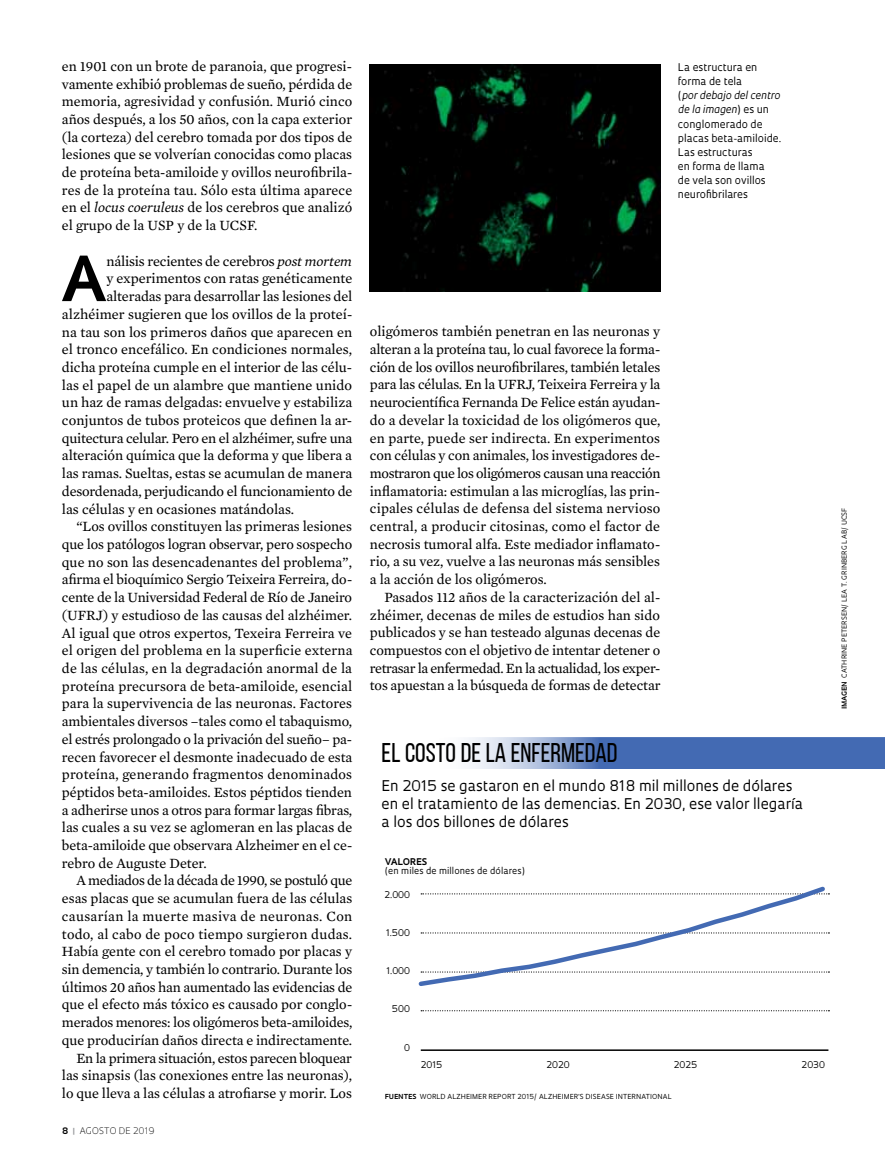
<style>
.page{position:relative;width:885px;height:1169px;background:#fff}
.page>*{position:absolute;margin:0;border:0;box-sizing:border-box;transform-origin:0 0}
.t1{font:700 60.45px "Oculum";color:#000}
.t2{font:27px "Bebas Neue";color:#000}
.t3{font:14.4px/17.7px "Mercury Text G2";letter-spacing:-.005em;color:#000;text-align:justify}
.t4{font:14.4px/18.3px "Oculum";color:#000}
.t5{font:14.4px "Mercury Text G2";letter-spacing:.015em;color:#000}
.t6{font:14.4px "Mercury Text G2";letter-spacing:-.025em;color:#000}
.t7{font:14.4px "Mercury Text G2";letter-spacing:.025em;color:#000}
.t8{font:10.35px/14.1px "Oculum";color:#000}
.t9{font:9px "Oculum";color:#000}
.t10{font:700 9px "Oculum";color:#000}
.t11{font:300 8.7px "Oculum";letter-spacing:.01em;color:#000}
.t12{font:6.75px "Oculum";letter-spacing:.015em;color:#000}
.t13{font:700 6.75px "Oculum";color:#000}
.s1{font-style:italic}
.s2{font-weight:700}
.s3{font-weight:700;color:#939598}
</style>
<div class="page">
<img style="left:370px;top:64px;width:290px;height:228px">
<svg style="left:469px;top:737px;width:416px;height:31px;background:#6585c0"></svg>
<hr style="left:421px;top:1049px;width:407px;height:1px;background:#000">
<svg style="left:421px;top:1010px;width:408px;height:1px"></svg>
<svg style="left:418px;top:886px;width:410px;height:100px"></svg>
<p class="t3" style="left:62px;top:56px;width:292px">en 1901 con un brote de paranoia, que progresi&shy;vamente exhibió problemas de sueño, pérdida de memoria, agresividad y confusión. Murió cinco años después, a los 50 años, con la capa exterior (la corteza) del cerebro tomada por dos tipos de lesiones que se volverían conocidas como placas de proteína beta-amiloide y ovillos neurofibrila&shy;res de la proteína tau. Sólo esta última aparece en el <span class="s1">locus coeruleus</span> de los cerebros que analizó el grupo de la USP y de la UCSF.</p>
<h1 class="t1" style="left:60px;top:237px;width:45px">A</h1>
<p class="t3" style="left:107px;top:251px;width:247px">nálisis recientes de cerebros <span class="s1">post mortem</span></p>
<p class="t3" style="left:107px;top:269px;width:247px">y experimentos con ratas genéticamente</p>
<p class="t3" style="left:107px;top:287px;width:247px">alteradas para desarrollar las lesiones del</p>
<p class="t3" style="left:62px;top:304px;width:292px">alzhéimer sugieren que los ovillos de la proteí-</p>
<p class="t3" style="left:62px;top:322px;width:292px">na tau son los primeros daños que aparecen en</p>
<p class="t3" style="left:62px;top:340px;width:292px">el tronco encefálico. En condiciones normales,</p>
<p class="t3" style="left:62px;top:357px;width:292px">dicha proteína cumple en el interior de las célu-</p>
<p class="t3" style="left:62px;top:375px;width:292px">las el papel de un alambre que mantiene unido</p>
<p class="t3" style="left:62px;top:393px;width:292px">un haz de ramas delgadas: envuelve y estabiliza</p>
<p class="t3" style="left:62px;top:410px;width:292px">conjuntos de tubos proteicos que definen la ar-</p>
<p class="t3" style="left:62px;top:428px;width:292px">quitectura celular. Pero en el alzhéimer, sufre una</p>
<p class="t3" style="left:62px;top:446px;width:291px">alteración química que la deforma y que libera a</p>
<p class="t3" style="left:62px;top:464px;width:292px">las ramas. Sueltas, estas se acumulan de manera</p>
<p class="t3" style="left:62px;top:481px;width:292px">desordenada, perjudicando el funcionamiento de</p>
<p class="t3" style="left:62px;top:499px;width:234px">las células y en ocasiones matándolas.</p>
<p class="t3" style="left:76px;top:517px;width:277px">“Los ovillos constituyen las primeras lesiones</p>
<p class="t3" style="left:62px;top:534px;width:292px">que los patólogos logran observar, pero sospecho</p>
<p class="t3" style="left:62px;top:552px;width:292px">que no son las desencadenantes del problema”,</p>
<p class="t3" style="left:62px;top:570px;width:292px">afirma el bioquímico Sergio Teixeira Ferreira, do-</p>
<p class="t3" style="left:62px;top:588px;width:292px">cente de la Universidad Federal de Río de Janeiro</p>
<p class="t3" style="left:62px;top:605px;width:292px">(UFRJ) y estudioso de las causas del alzhéimer.</p>
<p class="t3" style="left:62px;top:623px;width:292px">Al igual que otros expertos, Texeira Ferreira ve</p>
<p class="t3" style="left:62px;top:641px;width:292px">el origen del problema en la superficie externa</p>
<p class="t5" style="left:62px;top:658px;width:292px">de las células, en la degradación anormal de la</p>
<p class="t3" style="left:62px;top:676px;width:292px">proteína precursora de beta-amiloide, esencial</p>
<p class="t3" style="left:62px;top:694px;width:291px">para la supervivencia de las neuronas. Factores</p>
<p class="t3" style="left:62px;top:711px;width:292px">ambientales diversos –tales como el tabaquismo,</p>
<p class="t3" style="left:62px;top:729px;width:292px">el estrés prolongado o la privación del sueño– pa-</p>
<p class="t3" style="left:62px;top:747px;width:292px">recen favorecer el desmonte inadecuado de esta</p>
<p class="t5" style="left:62px;top:764px;width:292px">proteína, generando fragmentos denominados</p>
<p class="t3" style="left:62px;top:782px;width:291px">péptidos beta-amiloides. Estos péptidos tienden</p>
<p class="t3" style="left:62px;top:800px;width:292px">a adherirse unos a otros para formar largas fibras,</p>
<p class="t3" style="left:62px;top:818px;width:292px">las cuales a su vez se aglomeran en las placas de</p>
<p class="t3" style="left:62px;top:835px;width:292px">beta-amiloide que observara Alzheimer en el ce-</p>
<p class="t3" style="left:62px;top:853px;width:146px">rebro de Auguste Deter.</p>
<p class="t6" style="left:76px;top:870px;width:277px">A mediados de la década de 1990, se postuló que</p>
<p class="t3" style="left:62px;top:888px;width:292px">esas placas que se acumulan fuera de las células</p>
<p class="t7" style="left:62px;top:905px;width:292px">causarían la muerte masiva de neuronas. Con</p>
<p class="t5" style="left:62px;top:923px;width:292px">todo, al cabo de poco tiempo surgieron dudas.</p>
<p class="t3" style="left:62px;top:941px;width:292px">Había gente con el cerebro tomado por placas y</p>
<p class="t3" style="left:62px;top:959px;width:292px">sin demencia, y también lo contrario. Durante los</p>
<p class="t3" style="left:62px;top:977px;width:292px">últimos 20 años han aumentado las evidencias de</p>
<p class="t3" style="left:62px;top:995px;width:292px">que el efecto más tóxico es causado por conglo-</p>
<p class="t3" style="left:62px;top:1012px;width:292px">merados menores: los oligómeros beta-amiloides,</p>
<p class="t3" style="left:62px;top:1030px;width:292px">que producirían daños directa e indirectamente.</p>
<p class="t3" style="left:76px;top:1048px;width:277px">En la primera situación, estos parecen bloquear</p>
<p class="t3" style="left:62px;top:1065px;width:292px">las sinapsis (las conexiones entre las neuronas),</p>
<p class="t3" style="left:62px;top:1083px;width:291px">lo que lleva a las células a atrofiarse y morir. Los</p>
<p class="t11" style="left:62px;top:1124px;width:94px"><span class="s2">8</span> <span class="s3">|</span> AGOSTO DE 2019</p>
<p class="t8" style="left:678px;top:60px;width:105px">La estructura en forma de tela<br>(<span class="s1">por debajo del centro de la imagen</span>) es un conglomerado de placas beta-amiloide.<br>Las estructuras<br>en forma de llama<br>de vela son ovillos neurofibrilares</p>
<p class="t3" style="left:370px;top:322px;width:292px">oligómeros también penetran en las neuronas y alteran a la proteína tau, lo cual favorece la forma&shy;ción de los ovillos neurofibrilares, también letales para las células. En la UFRJ, Teixeira Ferreira y la neurocientífica Fernanda De Felice están ayudan&shy;do a develar la toxicidad de los oligómeros que, en parte, puede ser indirecta. En experimentos con células y con animales, los investigadores de&shy;mostraron que los oligómeros causan una reacción inflamatoria: estimulan a las microglías, las prin&shy;cipales células de defensa del sistema nervioso central, a producir citosinas, como el factor de necrosis tumoral alfa. Este mediador inflamato&shy;rio, a su vez, vuelve a las neuronas más sensibles a la acción de los oligómeros.</p>
<p class="t3" style="left:370px;top:587px;width:292px;text-indent:14px">Pasados 112 años de la caracterización del al&shy;zhéimer, decenas de miles de estudios han sido publicados y se han testeado algunas decenas de compuestos con el objetivo de intentar detener o retrasar la enfermedad. En la actualidad, los exper&shy;tos apuestan a la búsqueda de formas de detectar</p>
<h2 class="t2" style="left:382px;top:737px;width:238px">EL COSTO DE LA ENFERMEDAD</h2>
<p class="t4" style="left:382px;top:775px;width:423px">En 2015 se gastaron en el mundo 818 mil millones de dólares en el tratamiento de las demencias. En 2030, ese valor llegaría a los dos billones de dólares</p>
<p class="t10" style="left:385px;top:855px;width:32px">VALORES</p>
<p class="t9" style="left:385px;top:864px;width:142px">(en miles de millones de dólares)</p>
<p class="t9" style="left:384px;top:888px;width:27px">2.000</p>
<p class="t9" style="left:386px;top:926px;width:26px">1.500</p>
<p class="t9" style="left:386px;top:965px;width:25px">1.000</p>
<p class="t9" style="left:392px;top:1003px;width:20px">500</p>
<p class="t9" style="left:404px;top:1041px;width:7px">0</p>
<p class="t9" style="left:421px;top:1058px;width:23px">2015</p>
<p class="t9" style="left:547px;top:1058px;width:25px">2020</p>
<p class="t9" style="left:674px;top:1058px;width:25px">2025</p>
<p class="t9" style="left:802px;top:1058px;width:25px">2030</p>
<p class="t13" style="left:385px;top:1092px;width:24px">FUENTES</p>
<p class="t12" style="left:420px;top:1092px;width:253px">world alzheim er report 2015/ Alzheim er’s disease internati onal</p>
<p class="t12" style="left:840px;top:709px;width:203px;rotate:-90deg"><span class="s2">IMAGEN</span> Cathrin e Petersen/ lea t. grinberg lab/ u csf</p>
</div>
